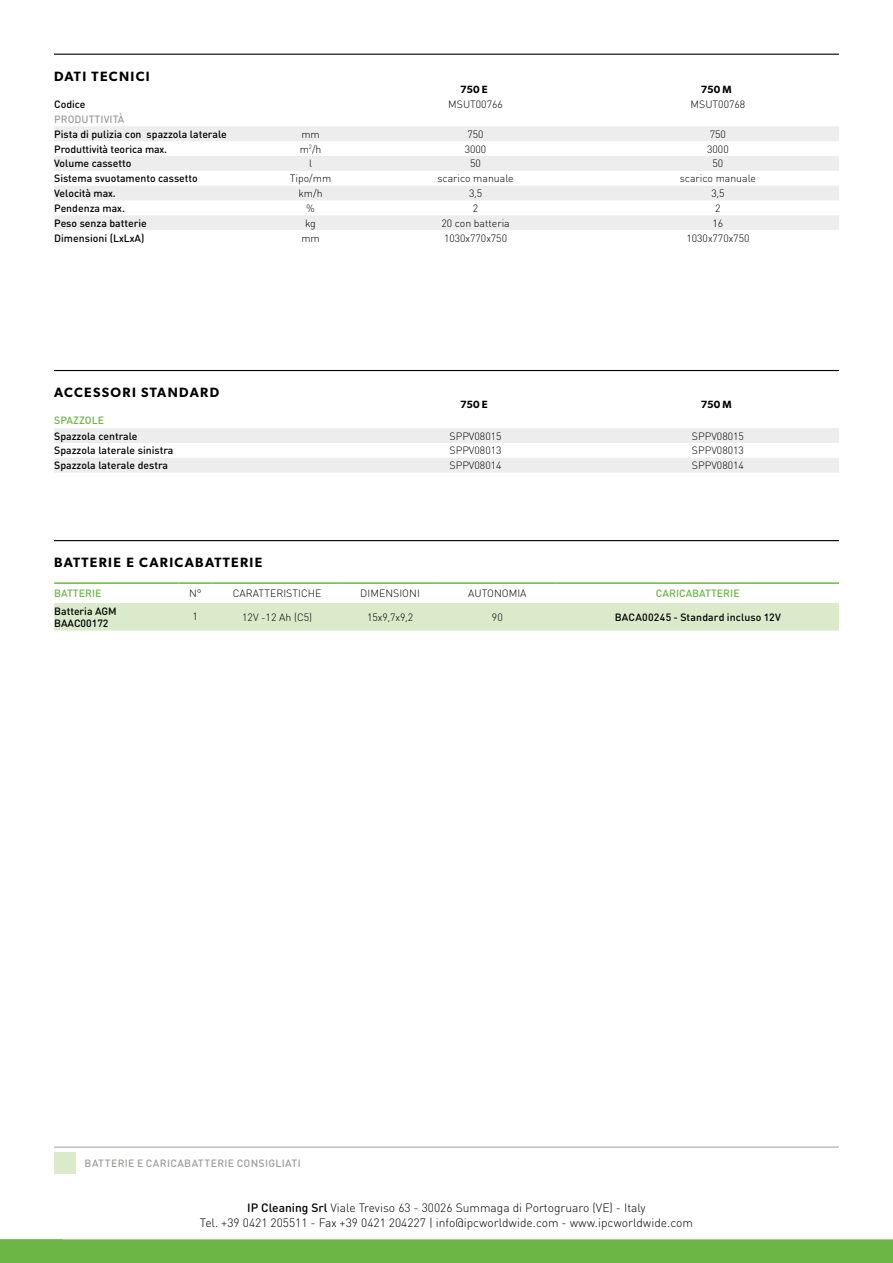
<style>
.page{position:relative;width:893px;height:1263px;background:#fff}
.page>*{position:absolute;margin:0;border:0;box-sizing:border-box;transform-origin:0 0}
.t1{font:600 13.5px "Gibson";letter-spacing:.1em;color:#000}
.t2{font:300 12px/14.4px "DIN Round Pro";color:#000;text-align:center}
.t3{font:500 10.5px/12.6px "DIN Round Pro";color:#000}
.t4{font:300 10.5px "DIN Round Pro";color:#000}
.t5{font:500 10.5px "DIN Round Pro";letter-spacing:.025em;color:#9d9d9c}
.t6{font:500 10.5px "DIN Round Pro";letter-spacing:.005em;color:#6bb644}
.t7{font:600 10.5px "Gibson";letter-spacing:-.015em;color:#000}
.t8{font:500 10.5px "DIN Round Pro";letter-spacing:.005em;color:#9d9d9c}
.s1{font-weight:500}
</style>
<div class="page">
<div style="left:0;top:1239px;width:893px;height:24px;background:#6bb644"></div>
<hr style="left:54px;top:54px;width:785px;height:1px;background:#000">
<hr style="left:54px;top:370px;width:785px;height:1px;background:#000">
<svg style="left:54px;top:126px;width:785px;height:104px;fill:#ededed"></svg>
<svg style="left:54px;top:428px;width:785px;height:45px"></svg>
<div style="left:54px;top:603px;width:785px;height:27px;background:#daeacb"></div>
<hr style="left:54px;top:582px;width:124px;height:2px;background:#6bb644">
<hr style="left:178px;top:582px;width:34px;height:2px;background:#6bb644">
<hr style="left:212px;top:582px;width:130px;height:2px;background:#6bb644">
<hr style="left:342px;top:582px;width:96px;height:2px;background:#6bb644">
<hr style="left:438px;top:582px;width:119px;height:2px;background:#6bb644">
<hr style="left:557px;top:582px;width:282px;height:2px;background:#6bb644">
<hr style="left:54px;top:540px;width:785px;height:1px;background:#000">
<div style="left:54px;top:1152px;width:21px;height:22px;background:#daeacb"></div>
<hr style="left:54px;top:1147px;width:785px;height:1px;background:#9d9d9c">
<p class="t1" style="left:54px;top:68px;width:97px">DATI TECNICI</p>
<p class="t7" style="left:460px;top:83px;width:29px">750 E</p>
<p class="t7" style="left:701px;top:83px;width:32px">750 M</p>
<p class="t3" style="left:54px;top:98px;width:33px">Codice</p>
<p class="t4" style="left:448px;top:97px;width:56px">MSUT00766</p>
<p class="t4" style="left:691px;top:97px;width:56px">MSUT00768</p>
<p class="t8" style="left:54px;top:112px;width:72px">PRODUTTIVITÀ</p>
<p class="t3" style="left:54px;top:127px;width:174px">Pista di pulizia con spazzola laterale</p>
<p class="t4" style="left:301px;top:127px;width:20px">mm</p>
<p class="t4" style="left:467px;top:127px;width:18px">750</p>
<p class="t4" style="left:710px;top:127px;width:18px">750</p>
<p class="t3" style="left:54px;top:142px;width:114px">Produttività teorica max.</p>
<p class="t4" style="left:300px;top:142px;width:23px">m<sup>2</sup>/h</p>
<p class="t4" style="left:465px;top:142px;width:23px">3000</p>
<p class="t4" style="left:707px;top:142px;width:23px">3000</p>
<p class="t3" style="left:54px;top:157px;width:79px">Volume cassetto</p>
<p class="t4" style="left:309px;top:157px;width:5px">l</p>
<p class="t4" style="left:470px;top:157px;width:12px">50</p>
<p class="t4" style="left:712px;top:157px;width:12px">50</p>
<p class="t3" style="left:54px;top:172px;width:145px">Sistema svuotamento cassetto</p>
<p class="t4" style="left:290px;top:172px;width:43px">Tipo/mm</p>
<p class="t4" style="left:437px;top:172px;width:78px">scarico manuale</p>
<p class="t4" style="left:680px;top:172px;width:78px">scarico manuale</p>
<p class="t3" style="left:54px;top:187px;width:63px">Velocità max.</p>
<p class="t4" style="left:299px;top:186px;width:26px">km/h</p>
<p class="t4" style="left:469px;top:186px;width:15px">3,5</p>
<p class="t4" style="left:711px;top:186px;width:15px">3,5</p>
<p class="t3" style="left:54px;top:201px;width:72px">Pendenza max.</p>
<p class="t4" style="left:306px;top:201px;width:10px">%</p>
<p class="t4" style="left:473px;top:201px;width:7px">2</p>
<p class="t4" style="left:715px;top:201px;width:7px">2</p>
<p class="t3" style="left:54px;top:216px;width:94px">Peso senza batterie</p>
<p class="t4" style="left:305px;top:216px;width:12px">kg</p>
<p class="t4" style="left:441px;top:216px;width:70px">20 con batteria</p>
<p class="t4" style="left:712px;top:216px;width:12px">16</p>
<p class="t3" style="left:54px;top:231px;width:92px">Dimensioni (LxLxA)</p>
<p class="t4" style="left:301px;top:231px;width:20px">mm</p>
<p class="t4" style="left:444px;top:231px;width:65px">1030x770x750</p>
<p class="t4" style="left:686px;top:231px;width:65px">1030x770x750</p>
<p class="t1" style="left:54px;top:384px;width:167px">ACCESSORI STANDARD</p>
<p class="t7" style="left:460px;top:398px;width:29px">750 E</p>
<p class="t7" style="left:701px;top:398px;width:32px">750 M</p>
<p class="t6" style="left:54px;top:413px;width:51px">SPAZZOLE</p>
<p class="t3" style="left:54px;top:429px;width:85px">Spazzola centrale</p>
<p class="t4" style="left:450px;top:429px;width:54px">SPPV08015</p>
<p class="t4" style="left:692px;top:429px;width:54px">SPPV08015</p>
<p class="t3" style="left:54px;top:444px;width:121px">Spazzola laterale sinistra</p>
<p class="t4" style="left:450px;top:444px;width:54px">SPPV08013</p>
<p class="t4" style="left:692px;top:444px;width:54px">SPPV08013</p>
<p class="t3" style="left:54px;top:459px;width:116px">Spazzola laterale destra</p>
<p class="t4" style="left:450px;top:459px;width:54px">SPPV08014</p>
<p class="t4" style="left:692px;top:459px;width:54px">SPPV08014</p>
<p class="t1" style="left:54px;top:554px;width:210px">BATTERIE E CARICABATTERIE</p>
<p class="t6" style="left:54px;top:586px;width:49px">BATTERIE</p>
<p class="t4" style="left:189px;top:586px;width:14px">N°</p>
<p class="t4" style="left:233px;top:586px;width:90px">CARATTERISTICHE</p>
<p class="t4" style="left:360px;top:586px;width:61px">DIMENSIONI</p>
<p class="t4" style="left:468px;top:586px;width:60px">AUTONOMIA</p>
<p class="t6" style="left:656px;top:586px;width:85px">CARICABATTERIE</p>
<p class="t3" style="left:54px;top:604px;width:64px">Batteria AGM<br>BAAC00172</p>
<p class="t4" style="left:193px;top:610px;width:7px">1</p>
<p class="t4" style="left:242px;top:610px;width:71px">12V -12 Ah (C5)</p>
<p class="t4" style="left:367px;top:610px;width:48px">15x9,7x9,2</p>
<p class="t4" style="left:492px;top:610px;width:12px">90</p>
<p class="t3" style="left:615px;top:610px;width:168px">BACA00245 - Standard incluso 12V</p>
<p class="t5" style="left:85px;top:1156px;width:218px">BATTERIE E CARICABATTERIE CONSIGLIATI</p>
<p class="t2" style="left:200px;top:1200px;width:494px"><span class="s1">IP Cleaning Srl</span> Viale Treviso 63 - 30026 Summaga di Portogruaro (VE) - Italy<br>Tel. +39 0421 205511 - Fax +39 0421 204227 | info@ipcworldwide.com - www.ipcworldwide.com</p>
</div>
